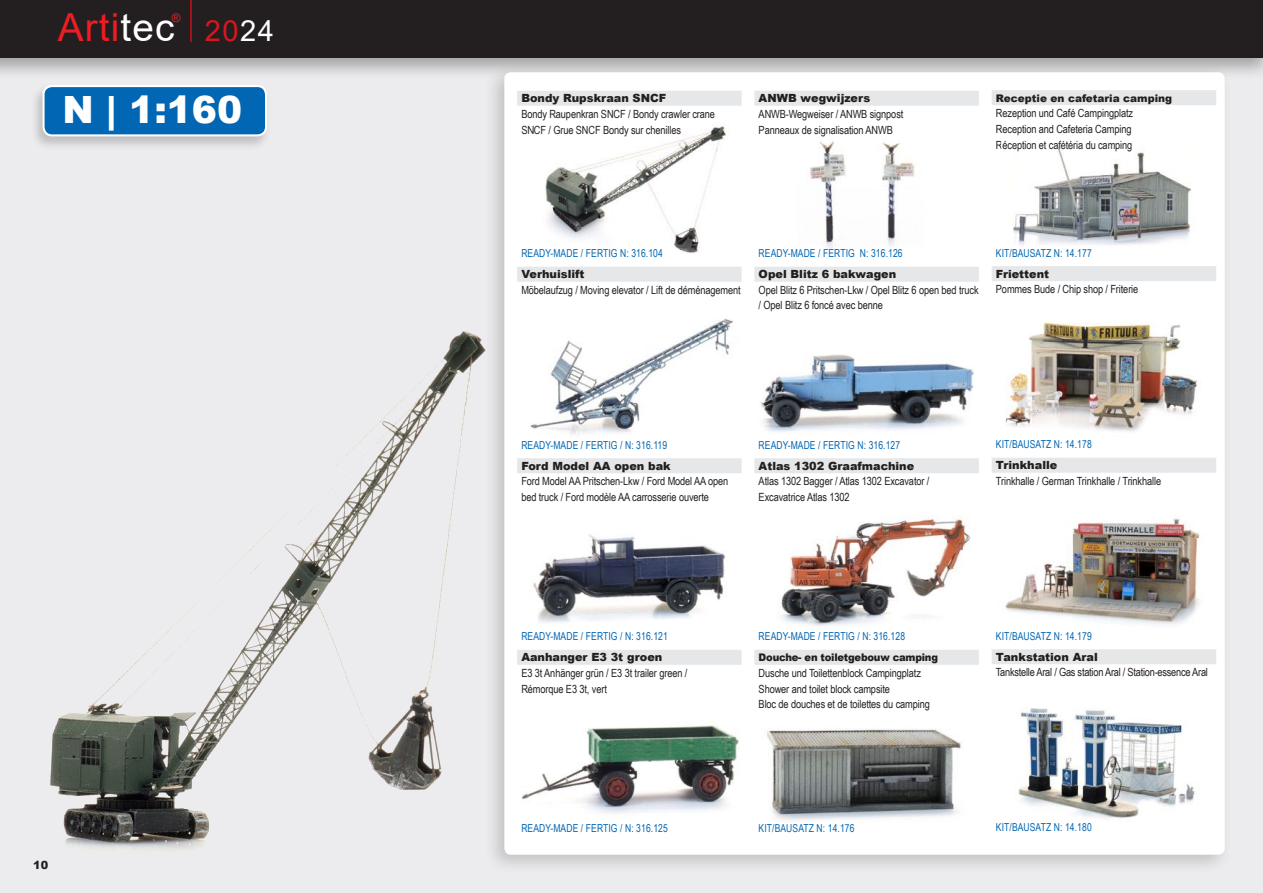
<style>
.page{position:relative;width:1263px;height:893px;background:#fff}
.page>*{position:absolute;margin:0;border:0;box-sizing:border-box;transform-origin:0 0}
.t1{font:38.7px "Arial";letter-spacing:.03em;color:#ee1d23}
.t2{font:900 37.65px "Arial";color:#fff}
.t3{font:29.1px "Arial";color:#d7171f}
.t4{font:12px "Arial";color:#ee1d23}
.t5{font:11.25px/15.6px "Arial Narrow";letter-spacing:-.01em;color:#231f20}
.t6{font:900 11.25px "Arial";color:#231f20}
.t7{font:10.95px "Arial Narrow";letter-spacing:.01em;color:#0166b3;scale:.95 1}
.t8{font:900 10.5px "Arial";letter-spacing:-.02em;color:#231f20;scale:.95 1}
.t9{font:900 10.5px "Arial";color:#231f20}
.s1{color:#fff}
</style>
<div class="page">
<div style="left:0;top:40px;width:1263px;height:853px;background:#ececee"></div>
<div style="left:0;top:0;width:1263px;height:80px;background:#231f20;opacity:.36"></div>
<div style="left:0;top:0;width:1263px;height:57px;background:#231f20"></div>
<hr style="left:190px;top:0;width:2px;height:42px;background:#c4121a">
<div style="left:484px;top:64px;width:749px;height:811px;background:#231f20;opacity:.21"></div>
<div style="left:504px;top:72px;width:721px;height:783px;background:#fff;border-radius:6px"></div>
<div style="left:517px;top:91px;width:225px;height:15px;background:#e6e7e9"></div>
<div style="left:517px;top:267px;width:225px;height:15px;background:#e6e7e9"></div>
<div style="left:517px;top:458px;width:225px;height:15px;background:#e6e7e9"></div>
<div style="left:517px;top:650px;width:225px;height:15px;background:#e6e7e9"></div>
<img style="left:545px;top:126px;width:181px;height:127px">
<img style="left:530px;top:319px;width:203px;height:115px">
<img style="left:533px;top:534px;width:192px;height:89px">
<img style="left:521px;top:725px;width:218px;height:89px">
<div style="left:754px;top:91px;width:225px;height:15px;background:#e6e7e9"></div>
<div style="left:754px;top:267px;width:225px;height:15px;background:#e6e7e9"></div>
<div style="left:754px;top:458px;width:225px;height:15px;background:#e6e7e9"></div>
<div style="left:754px;top:650px;width:225px;height:15px;background:#e6e7e9"></div>
<img style="left:810px;top:141px;width:105px;height:107px">
<img style="left:760px;top:354px;width:214px;height:78px">
<img style="left:781px;top:516px;width:190px;height:110px">
<img style="left:767px;top:728px;width:194px;height:92px">
<div style="left:992px;top:90px;width:224px;height:15px;background:#e6e7e9"></div>
<div style="left:992px;top:266px;width:224px;height:15px;background:#e6e7e9"></div>
<div style="left:992px;top:458px;width:224px;height:15px;background:#e6e7e9"></div>
<div style="left:992px;top:649px;width:224px;height:15px;background:#e6e7e9"></div>
<img style="left:1013px;top:145px;width:178px;height:101px">
<img style="left:1005px;top:322px;width:192px;height:110px">
<img style="left:1005px;top:518px;width:195px;height:107px">
<img style="left:1018px;top:708px;width:177px;height:111px">
<img style="left:50px;top:315px;width:449px;height:554px">
<div style="left:30px;top:83px;width:241px;height:68px;background:#231f20;opacity:.23"></div>
<div style="left:44px;top:86px;width:222px;height:49px;background:#0166b3;border-radius:9px"></div>
<div style="left:43px;top:85px;width:224px;height:51px;border:2px solid #fff;border-radius:9px"></div>
<p class="t4" style="left:172px;top:10px;width:10px">®</p>
<h1 class="t1" style="left:58px;top:1px;width:118px">Arti<span class="s1">tec</span></h1>
<h3 class="t3" style="left:205px;top:11px;width:71px">20<span class="s1">24</span></h3>
<h2 class="t2" style="left:62px;top:82px;width:181px">N | 1:160</h2>
<p class="t6" style="left:33px;top:857px;width:17px">10</p>
<p class="t6" style="left:521px;top:90px;width:147px">Bondy Rupskraan SNCF</p>
<p class="t5" style="left:521px;top:106px;width:195px">Bondy Raupenkran SNCF / Bondy crawler crane<br>SNCF / Grue SNCF Bondy sur chenilles</p>
<p class="t6" style="left:759px;top:90px;width:113px">ANWB wegwijzers</p>
<p class="t5" style="left:759px;top:106px;width:146px">ANWB-Wegweiser / ANWB signpost<br>Panneaux de signalisation ANWB</p>
<p class="t9" style="left:996px;top:90px;width:178px">Receptie en cafetaria camping</p>
<p class="t5" style="left:996px;top:105px;width:139px">Rezeption und Café Campingplatz<br>Reception and Cafeteria Camping<br>Réception et cafétéria du camping</p>
<p class="t7" style="left:521px;top:245px;width:150px">READY-MADE / FERTIG N: 316.104</p>
<p class="t6" style="left:521px;top:266px;width:65px">Verhuislift</p>
<p class="t5" style="left:521px;top:282px;width:221px">Möbelaufzug / Moving elevator / Lift de déménagement</p>
<p class="t7" style="left:759px;top:245px;width:153px">READY-MADE / FERTIG N: 316.126</p>
<p class="t6" style="left:759px;top:266px;width:139px">Opel Blitz 6 bakwagen</p>
<p class="t5" style="left:759px;top:282px;width:221px">Opel Blitz 6 Pritschen-Lkw / Opel Blitz 6 open bed truck / Opel Blitz 6 foncé avec benne</p>
<p class="t7" style="left:996px;top:245px;width:102px">KIT/BAUSATZ N: 14.177</p>
<p class="t6" style="left:996px;top:266px;width:55px">Friettent</p>
<p class="t5" style="left:996px;top:281px;width:144px">Pommes Bude / Chip shop / Friterie</p>
<p class="t7" style="left:521px;top:437px;width:155px">READY-MADE / FERTIG / N: 316.119</p>
<p class="t6" style="left:521px;top:458px;width:151px">Ford Model AA open bak</p>
<p class="t5" style="left:521px;top:473px;width:209px">Ford Model AA Pritschen-Lkw / Ford Model AA open bed truck / Ford modèle AA carrosserie ouverte</p>
<p class="t7" style="left:759px;top:437px;width:150px">READY-MADE / FERTIG N: 316.127</p>
<p class="t6" style="left:759px;top:458px;width:157px">Atlas 1302 Graafmachine</p>
<p class="t5" style="left:759px;top:473px;width:172px">Atlas 1302 Bagger / Atlas 1302 Excavator /<br>Excavatrice Atlas 1302</p>
<p class="t7" style="left:996px;top:436px;width:102px">KIT/BAUSATZ N: 14.178</p>
<p class="t6" style="left:996px;top:457px;width:63px">Trinkhalle</p>
<p class="t5" style="left:996px;top:473px;width:167px">Trinkhalle / German Trinkhalle / Trinkhalle</p>
<p class="t7" style="left:521px;top:628px;width:156px">READY-MADE / FERTIG / N: 316.121</p>
<p class="t6" style="left:521px;top:649px;width:143px">Aanhanger E3 3t groen</p>
<p class="t5" style="left:521px;top:665px;width:168px">E3 3t Anhänger grün / E3 3t trailer green /<br>Rémorque E3 3t, vert</p>
<p class="t7" style="left:521px;top:820px;width:156px">READY-MADE / FERTIG / N: 316.125</p>
<p class="t7" style="left:759px;top:628px;width:156px">READY-MADE / FERTIG / N: 316.128</p>
<p class="t8" style="left:759px;top:650px;width:190px">Douche- en toiletgebouw camping</p>
<p class="t5" style="left:759px;top:665px;width:173px">Dusche und Toilettenblock Campingplatz<br>Shower and toilet block campsite<br>Bloc de douches et de toilettes du camping</p>
<p class="t7" style="left:759px;top:820px;width:102px">KIT/BAUSATZ N: 14.176</p>
<p class="t7" style="left:996px;top:628px;width:102px">KIT/BAUSATZ N: 14.179</p>
<p class="t6" style="left:996px;top:649px;width:103px">Tankstation Aral</p>
<p class="t5" style="left:996px;top:664px;width:214px">Tankstelle Aral / Gas station Aral / Station-essence Aral</p>
<p class="t7" style="left:996px;top:819px;width:102px">KIT/BAUSATZ N: 14.180</p>
</div>
